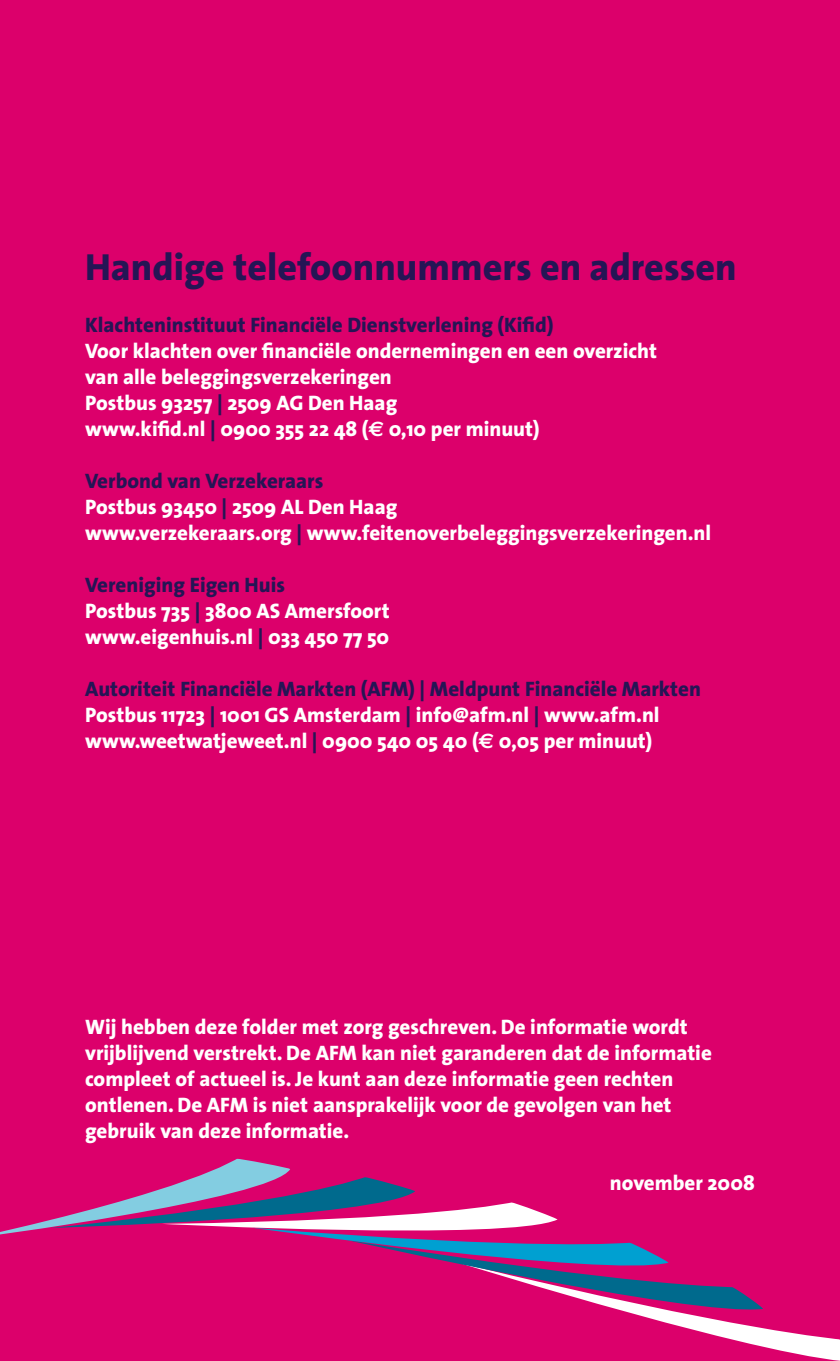
<style>
.page{position:relative;width:840px;height:1361px;background:#fff}
.page>*{position:absolute;margin:0;border:0;box-sizing:border-box;transform-origin:0 0}
.t1{font:800 38px "The Sans";color:#251555}
.t2{font:800 21px/26px "The Sans";color:#fff}
.t3{font:800 21px "The Sans";color:#251555}
.s1{color:#251555}
.s2{font-family:"Euro Sans";font-weight:700}
</style>
<div class="page">
<div style="left:0;top:0;width:839px;height:1361px;background:#dc006b"></div>
<svg style="left:1px;top:1158px;width:251px;height:77px"></svg>
<svg style="left:764px;top:1328px;width:75px;height:33px;fill:#fff"></svg>
<svg style="left:669px;top:1283px;width:95px;height:64px"></svg>
<svg style="left:252px;top:1161px;width:417px;height:163px"></svg>
<h1 class="t1" style="left:85px;top:235px;width:652px">Handige telefoonnummers en adressen</h1>
<p class="t3" style="left:85px;top:307px;width:469px">Klachteninstituut Financiële Dienstverlening (Kifid)</p>
<p class="t2" style="left:85px;top:337px;width:573px">Voor klachten over financiële ondernemingen en een overzicht van alle beleggingsverzekeringen<br>Postbus 93257 <span class="s1">|</span> 2509 AG Den Haag<br>www.kifid.nl <span class="s1">|</span> 0900 355 22 48 (<span class="s2">e</span> 0,10 per minuut)</p>
<p class="t2" style="left:85px;top:467px;width:627px"><span class="s1">Verbond van Verzekeraars<br></span>Postbus 93450 <span class="s1">|</span> 2509 AL Den Haag<br>www.verzekeraars.org <span class="s1">|</span> www.feitenoverbeleggingsverzekeringen.nl</p>
<p class="t2" style="left:85px;top:571px;width:306px"><span class="s1">Vereniging Eigen Huis<br></span>Postbus 735 <span class="s1">|</span> 3800 AS Amersfoort www.eigenhuis.nl <span class="s1">|</span> 033 450 77 50</p>
<p class="t2" style="left:85px;top:675px;width:617px"><span class="s1">Autoriteit Financiële Markten (AFM) | Meldpunt Financiële Markten<br></span>Postbus 11723 <span class="s1">|</span> 1001 GS Amsterdam <span class="s1">|</span> info@afm.nl <span class="s1">|</span> www.afm.nl www.weetwatjeweet.nl <span class="s1">|</span> 0900 540 05 40 (<span class="s2">e</span> 0,05 per minuut)</p>
<p class="t2" style="left:85px;top:1013px;width:628px">Wij hebben deze folder met zorg geschreven. De informatie wordt vrijblijvend verstrekt. De AFM kan niet garanderen dat de informatie compleet of actueel is. Je kunt aan deze informatie geen rechten ontlenen. De AFM is niet aansprakelijk voor de gevolgen van het gebruik van deze informatie.</p>
<p class="t2" style="left:609px;top:1169px;width:146px">november 2008</p>
</div>
